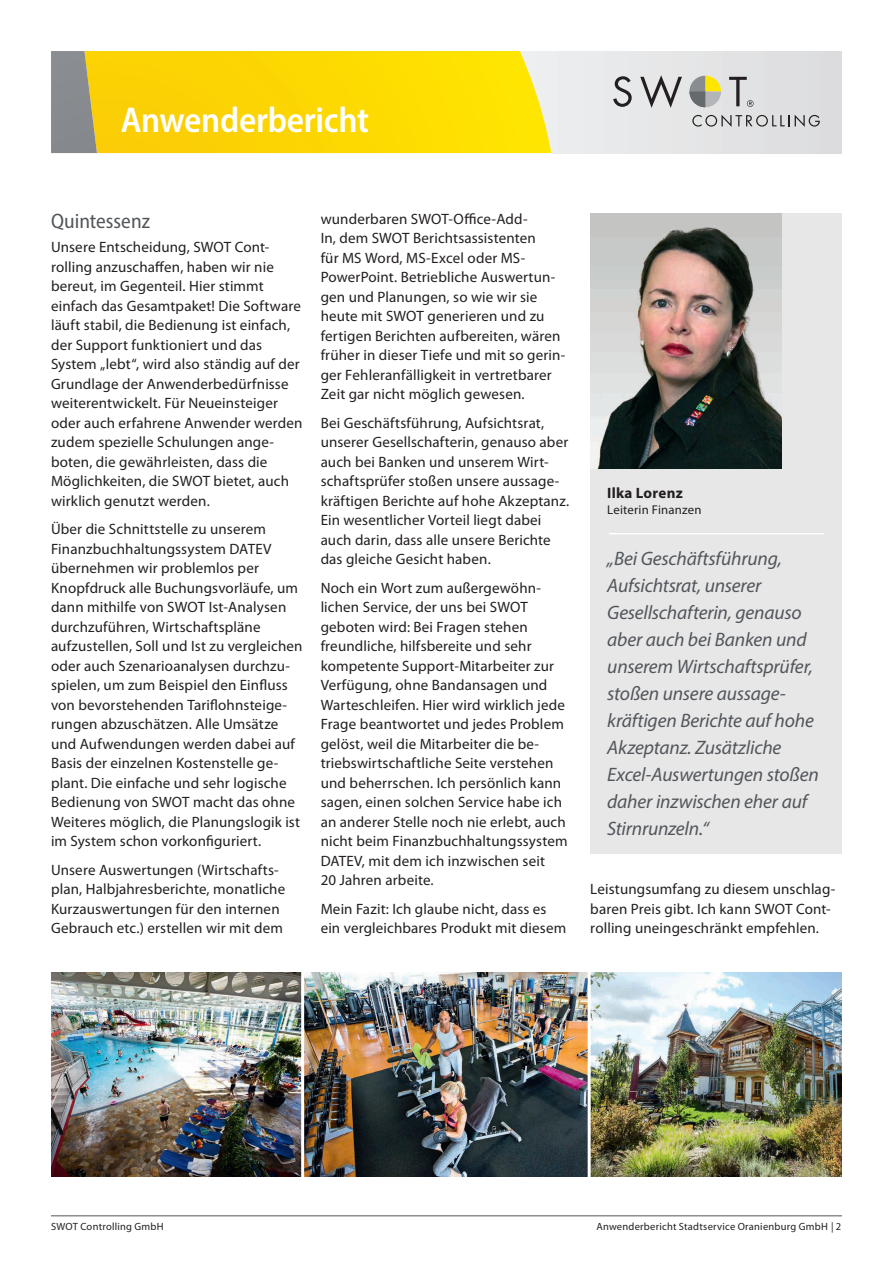
<style>
.page{position:relative;width:893px;height:1263px;background:#fff}
.page>*{position:absolute;margin:0;border:0;box-sizing:border-box;transform-origin:0 0}
.t1{font:600 semi-condensed 36px "Myriad Pro";letter-spacing:-.005em;color:#fff}
.t2{font:semi-condensed 21px "Myriad Pro";color:#52565a}
.t3{font:italic 19.5px/27px "Myriad Pro";letter-spacing:-.01em;color:#52565a}
.t4{font:15px/19.5px "Myriad Pro";letter-spacing:.01em;color:#231f20}
.t5{font:700 15px "Myriad Pro";letter-spacing:.015em;color:#231f20}
.t6{font:12.75px "Myriad Pro";letter-spacing:.015em;color:#231f20}
.t7{font:10.5px "Myriad Pro";letter-spacing:.025em;color:#231f20}
</style>
<div class="page">
<div style="left:51px;top:51px;width:791px;height:102px;background:#e5e6e7"></div>
<svg style="left:97px;top:51px;width:454px;height:102px;background:#fcd909"></svg>
<svg style="left:51px;top:51px;width:46px;height:102px;background:#97947c"></svg>
<img style="left:51px;top:973px;width:537px;height:204px">
<hr style="left:51px;top:1215px;width:791px;height:1px;background:#52565a">
<svg style="left:689px;top:76px;width:32px;height:31px"></svg>
<svg style="left:613px;top:76px;width:19px;height:31px"></svg>
<svg style="left:640px;top:75px;width:42px;height:33px"></svg>
<svg style="left:692px;top:115px;width:128px;height:12px"></svg>
<svg style="left:729px;top:77px;width:25px;height:30px"></svg>
<img style="left:591px;top:973px;width:251px;height:204px">
<hr style="left:301px;top:967px;width:3px;height:221px;background:#fff">
<div style="left:590px;top:213px;width:252px;height:640px;background:#e7e7e8"></div>
<img style="left:590px;top:213px;width:192px;height:255px">
<hr style="left:609px;top:533px;width:215px;height:1px;background:#fff">
<h1 class="t1" style="left:121px;top:97px;width:250px">Anwenderbericht</h1>
<h2 class="t2" style="left:51px;top:208px;width:101px">Quintessenz</h2>
<p class="t4" style="left:51px;top:238px;width:253px">Unsere Entscheidung, SWOT Cont&shy;rolling anzuschaffen, haben wir nie bereut, im Gegenteil. Hier stimmt einfach das Gesamtpaket! Die Software läuft stabil, die Bedienung ist einfach, der Support funktioniert und das System „lebt“, wird also ständig auf der Grundlage der Anwenderbedürfnisse weiterentwickelt. Für Neueinsteiger oder auch erfahrene Anwender werden zudem spezielle Schulungen ange&shy;boten, die gewährleisten, dass die Möglichkeiten, die SWOT bietet, auch wirklich genutzt werden.</p>
<p class="t4" style="left:51px;top:520px;width:253px">Über die Schnittstelle zu unserem Finanzbuchhaltungssystem DATEV übernehmen wir problemlos per Knopfdruck alle Buchungsvorläufe, um dann mithilfe von SWOT Ist-Analysen durchzuführen, Wirtschaftspläne aufzustellen, Soll und Ist zu vergleichen oder auch Szenarioanalysen durchzu&shy;spielen, um zum Beispiel den Einfluss von bevorstehenden Tariflohnsteige&shy;rungen abzuschätzen. Alle Umsätze und Aufwendungen werden dabei auf Basis der einzelnen Kostenstelle ge&shy;plant. Die einfache und sehr logische Bedienung von SWOT macht das ohne Weiteres möglich, die Planungslogik ist im System schon vorkonfiguriert.</p>
<p class="t4" style="left:51px;top:860px;width:236px">Unsere Auswertungen (Wirtschafts&shy;plan, Halbjahresberichte, monatliche Kurzauswertungen für den internen Gebrauch etc.) erstellen wir mit dem</p>
<p class="t4" style="left:321px;top:209px;width:246px">wunderbaren SWOT-Office-Add-<br>In, dem SWOT Berichtsassistenten<br>für MS Word, MS-Excel oder MS-PowerPoint. Betriebliche Auswertun&shy;gen und Planungen, so wie wir sie heute mit SWOT generieren und zu fertigen Berichten aufbereiten, wären früher in dieser Tiefe und mit so gerin&shy;ger Fehleranfälligkeit in vertretbarer Zeit gar nicht möglich gewesen.</p>
<p class="t4" style="left:321px;top:413px;width:250px">Bei Geschäftsführung, Aufsichtsrat, unserer Gesellschafterin, genauso aber auch bei Banken und unserem Wirt&shy;schaftsprüfer stoßen unsere aussage&shy;kräftigen Berichte auf hohe Akzeptanz.<br>Ein wesentlicher Vorteil liegt dabei auch darin, dass alle unsere Berichte das gleiche Gesicht haben.</p>
<p class="t4" style="left:321px;top:578px;width:248px">Noch ein Wort zum außergewöhn&shy;lichen Service, der uns bei SWOT geboten wird: Bei Fragen stehen freundliche, hilfsbereite und sehr kompetente Support-Mitarbeiter zur Verfügung, ohne Bandansagen und Warteschleifen. Hier wird wirklich jede Frage beantwortet und jedes Problem gelöst, weil die Mitarbeiter die be&shy;triebswirtschaftliche Seite verstehen und beherrschen. Ich persönlich kann sagen, einen solchen Service habe ich an anderer Stelle noch nie erlebt, auch nicht beim Finanzbuchhaltungssystem DATEV, mit dem ich inzwischen seit<br>20 Jahren arbeite.</p>
<p class="t4" style="left:321px;top:899px;width:247px">Mein Fazit: Ich glaube nicht, dass es ein vergleichbares Produkt mit diesem</p>
<p class="t5" style="left:607px;top:484px;width:77px">Ilka Lorenz</p>
<p class="t6" style="left:607px;top:503px;width:96px">Leiterin Finanzen</p>
<p class="t3" style="left:607px;top:545px;width:213px">„Bei Geschäftsführung,<br>Aufsichtsrat, unserer<br>Gesellschafterin, genauso aber auch bei Banken und unserem Wirtschaftsprüfer, stoßen unsere aussage&shy;kräftigen Berichte auf hohe<br>Akzeptanz. Zusätzliche<br>Excel-Auswertungen stoßen daher inzwischen eher auf<br>Stirnrunzeln.“</p>
<p class="t4" style="left:590px;top:880px;width:247px">Leistungsumfang zu diesem unschlag&shy;baren Preis gibt. Ich kann SWOT Cont&shy;rolling uneingeschränkt empfehlen.</p>
<p class="t7" style="left:51px;top:1220px;width:114px">SWOT Controlling GmbH</p>
<p class="t7" style="left:596px;top:1220px;width:246px">Anwenderbericht Stadtservice Oranienburg GmbH | 2</p>
</div>
